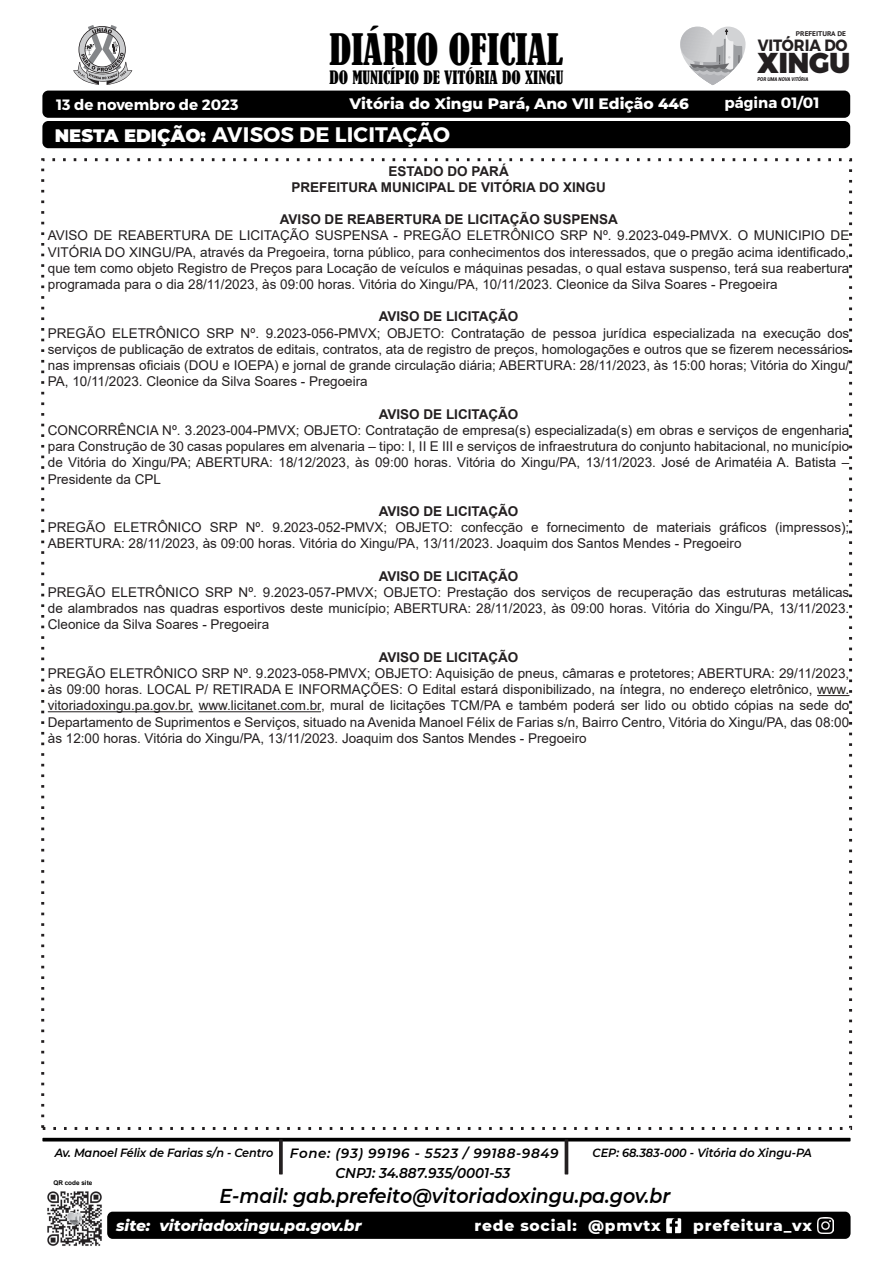
<style>
.page{position:relative;width:893px;height:1263px;background:#fff}
.page>*{position:absolute;margin:0;border:0;box-sizing:border-box;transform-origin:0 0}
.t1{font:condensed 40.65px "Bernard";color:#000}
.t2{font:900 28.65px "Montserrat";color:#231f20;scale:.95 1}
.t3{font:700 21px "Montserrat";letter-spacing:.01em;color:#fff}
.t4{font:italic 600 20.1px "Montserrat";color:#000;scale:.95 1}
.t5{font:900 18px "Montserrat";color:#fff}
.t6{font:condensed 17.25px "Bernard";color:#000}
.t7{font:700 16.35px "Montserrat";color:#231f20;scale:.91 1}
.t8{font:800 15.45px "Montserrat";color:#fff}
.t9{font:800 15.45px "Montserrat";letter-spacing:.05em;color:#fff}
.t10{font:italic 800 15.45px "Montserrat";color:#fff}
.t11{font:700 15px "Montserrat";color:#fff}
.t12{font:italic 600 14.25px "Montserrat";color:#000;scale:.95 1}
.t13{font:13.5px/16.2px "Arial";color:#231f20;text-align:justify}
.t14{font:700 13.5px/16.2px "Arial";color:#231f20;text-align:center}
.t15{font:italic 600 11.85px "Montserrat";color:#000;scale:.95 1}
.t16{font:700 6.75px "PT Sans";color:#231f20;scale:1.09 1}
.t17{font:700 6.45px "Arial";color:#000}
.t18{font:italic 900 5.25px "Roboto";color:#231f20;scale:.87 1}
.s1{font-size:15px}
.s2{font-size:13.35px}
</style>
<div class="page">
<div style="left:107px;top:1212px;width:743px;height:27px;background:#000;border-radius:6px"></div>
<hr style="left:42px;top:1138px;width:808px;height:3px;background:#000">
<svg style="left:680px;top:27px;width:65px;height:58px"></svg>
<img style="left:47px;top:1191px;width:55px;height:55px">
<div style="left:42px;top:121px;width:808px;height:27px;background:#000;border-radius:6px"></div>
<div style="left:42px;top:91px;width:808px;height:27px;background:#000;border-radius:6px"></div>
<svg style="left:73px;top:25px;width:59px;height:60px"></svg>
<svg style="left:279px;top:1139px;width:4px;height:35px"></svg>
<hr style="left:565px;top:1139px;width:3px;height:35px;background:#231f20">
<img style="left:818px;top:1218px;width:16px;height:15px">
<svg style="left:666px;top:1218px;width:15px;height:15px"></svg>
<hr style="left:817px;top:695px;width:32px;height:1px;background:#231f20">
<hr style="left:48px;top:711px;width:145px;height:1px;background:#231f20">
<hr style="left:199px;top:711px;width:122px;height:1px;background:#231f20">
<h1 class="t1" style="left:329px;top:26px;width:236px">DIÁRIO OFICIAL</h1>
<p class="t6" style="left:330px;top:67px;width:235px">DO MUNICÍPIO DE VITÓRIA DO XINGU</p>
<p class="t16" style="left:796px;top:29px;width:47px">PREFEITURA DE</p>
<p class="t7" style="left:758px;top:35px;width:100px">VITÓRIA DO</p>
<p class="t18" style="left:757px;top:75px;width:60px">POR UMA NOVA VITÓRIA</p>
<h2 class="t2" style="left:758px;top:45px;width:99px">XINGU</h2>
<p class="t11" style="left:56px;top:95px;width:184px">13 de novembro de 2023</p>
<p class="t11" style="left:725px;top:93px;width:96px">página 01/01</p>
<p class="t8" style="left:349px;top:93px;width:341px">Vitória do Xingu Pará, Ano VII Edição <span class="s1">446</span></p>
<h3 class="t3" style="left:212px;top:122px;width:240px">AVISOS DE LICITAÇÃO</h3>
<h3 class="t5" style="left:55px;top:122px;width:153px">NESTA EDIÇÃO:</h3>
<p class="t14" style="left:291px;top:163px;width:316px">ESTADO DO PARÁ<br>PREFEITURA MUNICIPAL DE VITÓRIA DO XINGU</p>
<p class="t14" style="left:280px;top:212px;width:340px">AVISO DE REABERTURA DE LICITAÇÃO SUSPENSA</p>
<p class="t13" style="left:48px;top:228px;width:803px">AVISO DE REABERTURA DE LICITAÇÃO SUSPENSA - PREGÃO ELETRÔNICO SRP Nº. 9.2023-049-PMVX. O MUNICIPIO DE VITÓRIA DO XINGU/PA, através da Pregoeira, torna público, para conhecimentos dos interessados, que o pregão acima identificado, que tem como objeto Registro de Preços para Locação de veículos e máquinas pesadas, o qual estava suspenso, terá sua reabertura programada para o dia 28/11/2023, às 09:00 horas. Vitória do Xingu/PA, 10/11/2023. Cleonice da Silva Soares - Pregoeira</p>
<p class="t14" style="left:379px;top:309px;width:141px">AVISO DE LICITAÇÃO</p>
<p class="t13" style="left:48px;top:325px;width:803px">PREGÃO ELETRÔNICO SRP Nº. 9.2023-056-PMVX; OBJETO: Contratação de pessoa jurídica especializada na execução dos serviços de publicação de extratos de editais, contratos, ata de registro de preços, homologações e outros que se fizerem necessários nas imprensas oficiais (DOU e IOEPA) e jornal de grande circulação diária; ABERTURA: 28/11/2023, às 15:00 horas; Vitória do Xingu/ PA, 10/11/2023. Cleonice da Silva Soares - Pregoeira</p>
<p class="t14" style="left:379px;top:406px;width:141px">AVISO DE LICITAÇÃO</p>
<p class="t13" style="left:48px;top:422px;width:803px">CONCORRÊNCIA Nº. 3.2023-004-PMVX; OBJETO: Contratação de empresa(s) especializada(s) em obras e serviços de engenharia para Construção de 30 casas populares em alvenaria – tipo: I, II E III e serviços de infraestrutura do conjunto habitacional, no município de Vitória do Xingu/PA; ABERTURA: 18/12/2023, às 09:00 horas. Vitória do Xingu/PA, 13/11/2023. José de Arimatéia A. Batista – Presidente da CPL</p>
<p class="t14" style="left:379px;top:503px;width:141px">AVISO DE LICITAÇÃO</p>
<p class="t13" style="left:48px;top:519px;width:803px">PREGÃO ELETRÔNICO SRP Nº. 9.2023-052-PMVX; OBJETO: confecção e fornecimento de materiais gráficos (impressos);<br>ABERTURA: 28/11/2023, às 09:00 horas. Vitória do Xingu/PA, 13/11/2023. Joaquim dos Santos Mendes - Pregoeiro</p>
<p class="t14" style="left:379px;top:568px;width:141px">AVISO DE LICITAÇÃO</p>
<p class="t13" style="left:48px;top:584px;width:803px">PREGÃO ELETRÔNICO SRP Nº. 9.2023-057-PMVX; OBJETO: Prestação dos serviços de recuperação das estruturas metálicas de alambrados nas quadras esportivos deste município; ABERTURA: 28/11/2023, às 09:00 horas. Vitória do Xingu/PA, 13/11/2023.<br>Cleonice da Silva Soares - Pregoeira</p>
<p class="t14" style="left:379px;top:649px;width:141px">AVISO DE LICITAÇÃO</p>
<p class="t13" style="left:48px;top:665px;width:803px">PREGÃO ELETRÔNICO SRP Nº. 9.2023-058-PMVX; OBJETO: Aquisição de pneus, câmaras e protetores; ABERTURA: 29/11/2023, às 09:00 horas. LOCAL P/ RETIRADA E INFORMAÇÕES: O Edital estará disponibilizado, na íntegra, no endereço eletrônico, www. vitoriadoxingu.pa.gov.br, www.licitanet.com.br, mural de licitações TCM/PA e também poderá ser lido ou obtido cópias na sede do Departamento de Suprimentos e Serviços, situado na Avenida Manoel Félix de Farias s/n, Bairro Centro, Vitória do Xingu/PA, das 08:00 às 12:00 horas. Vitória do Xingu/PA, 13/11/2023. Joaquim dos Santos Mendes - Pregoeiro</p>
<p class="t15" style="left:55px;top:1144px;width:532px">Av. Manoel Félix de Farias s/n - Centro <span class="s2">Fone: (93) 99196 - 5523 / 99188-9849</span></p>
<p class="t15" style="left:592px;top:1144px;width:232px">CEP: 68.383-000 - Vitória do Xingu-PA</p>
<p class="t12" style="left:335px;top:1163px;width:185px">CNPJ: 34.887.935/0001-53</p>
<h3 class="t4" style="left:220px;top:1182px;width:476px">E-mail: gab.prefeito@vitoriadoxingu.pa.gov.br</h3>
<p class="t10" style="left:116px;top:1214px;width:247px">site: vitoriadoxingu.pa.gov.br</p>
<p class="t9" style="left:474px;top:1214px;width:188px">rede social: @pmvtx</p>
<p class="t9" style="left:693px;top:1214px;width:120px">prefeitura_vx</p>
<p class="t17" style="left:53px;top:1178px;width:40px">QR code site</p>
</div>
